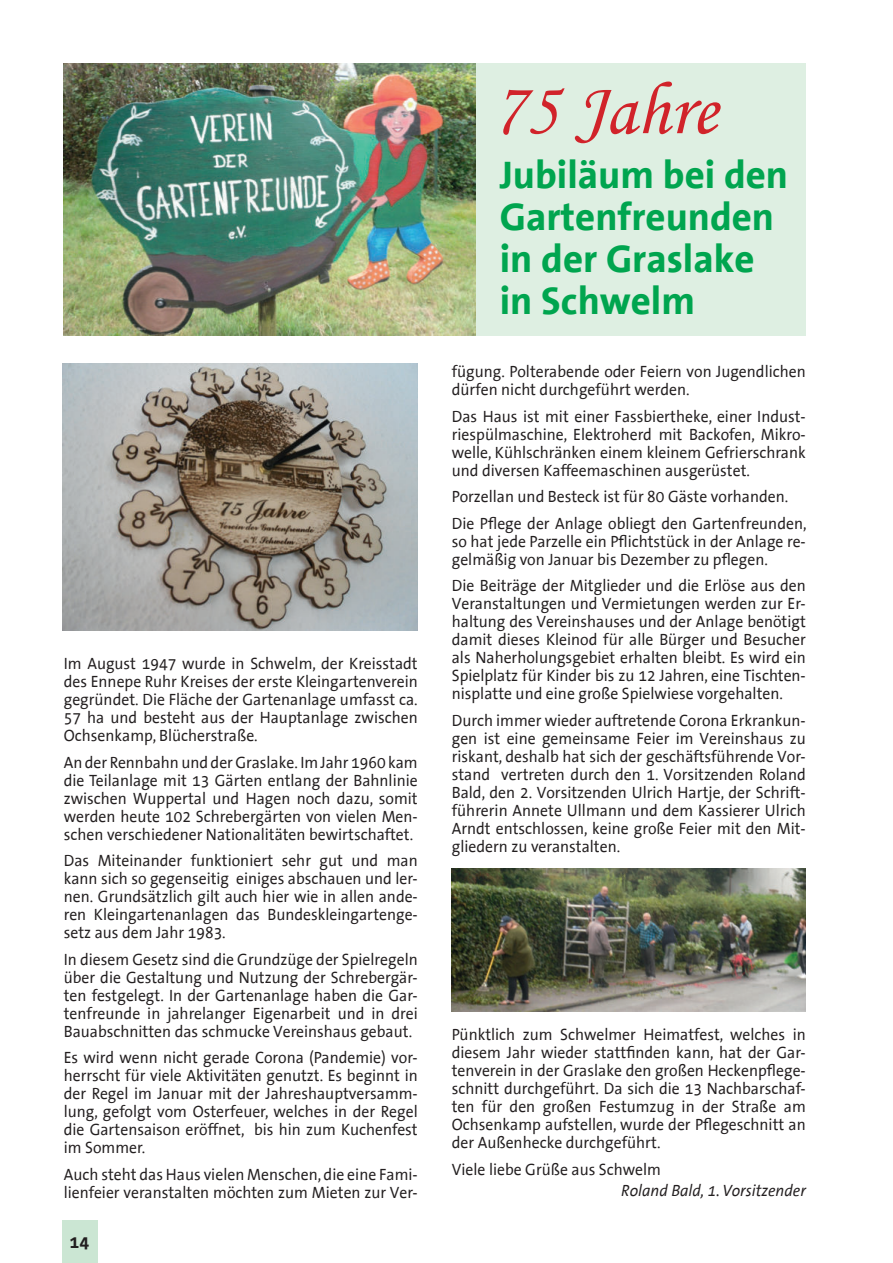
<style>
.page{position:relative;width:893px;height:1263px;background:#fff}
.page>*{position:absolute;margin:0;border:0;box-sizing:border-box;transform-origin:0 0}
.t1{font:75px "Monotype Corsiva";color:#d1232a}
.t2{font:700 39px/42px "The Sans Office";color:#00a54f}
.t3{font:700 18px "The Sans Office";color:#231f20}
.t4{font:16.5px/18px "The Sans Office";color:#231f20;text-align:justify;scale:.95 1}
.t5{font:italic 16.5px "The Sans Office";color:#231f20;scale:.95 1}
</style>
<div class="page">
<div style="left:64px;top:1220px;width:34px;height:43px;background:#cbe6d3"></div>
<div style="left:475px;top:64px;width:331px;height:272px;background:#deefe2"></div>
<div style="left:63px;top:1220px;width:34px;height:43px;background:#cbe6d3"></div>
<img style="left:64px;top:64px;width:411px;height:272px">
<img style="left:63px;top:363px;width:355px;height:267px">
<img style="left:452px;top:869px;width:354px;height:143px">
<p class="t4" style="left:64px;top:655px;width:374px">Im August 1947 wurde in Schwelm, der Kreisstadt des Ennepe Ruhr Kreises der erste Kleingartenverein gegründet. Die Fläche der Gartenanlage umfasst ca.<br>57 ha und besteht aus der Hauptanlage zwischen Ochsenkamp, Blücherstraße.</p>
<p class="t4" style="left:64px;top:754px;width:374px">An der Rennbahn und der Graslake. Im Jahr 1960 kam die Teilanlage mit 13 Gärten entlang der Bahnlinie zwischen Wuppertal und Hagen noch dazu, somit werden heute 102 Schrebergärten von vielen Men&shy;schen verschiedener Nationalitäten bewirtschaftet.</p>
<p class="t4" style="left:64px;top:852px;width:374px">Das Miteinander funktioniert sehr gut und man kann sich so gegenseitig einiges abschauen und ler&shy;nen. Grundsätzlich gilt auch hier wie in allen ande&shy;ren Kleingartenanlagen das Bundeskleingartenge&shy;setz aus dem Jahr 1983.</p>
<p class="t4" style="left:64px;top:951px;width:374px">In diesem Gesetz sind die Grundzüge der Spielregeln über die Gestaltung und Nutzung der Schrebergär&shy;ten festgelegt. In der Gartenanlage haben die Gar&shy;tenfreunde in jahrelanger Eigenarbeit und in drei Bauabschnitten das schmucke Vereinshaus gebaut.</p>
<p class="t4" style="left:64px;top:1050px;width:374px">Es wird wenn nicht gerade Corona (Pandemie) vor&shy;herrscht für viele Aktivitäten genutzt. Es beginnt in der Regel im Januar mit der Jahreshauptversamm&shy;lung, gefolgt vom Osterfeuer, welches in der Regel die Gartensaison eröffnet, bis hin zum Kuchenfest im Sommer.</p>
<p class="t4" style="left:64px;top:1166px;width:374px">Auch steht das Haus vielen Menschen, die eine Fami&shy;lienfeier veranstalten möchten zum Mieten zur Ver-</p>
<p class="t3" style="left:70px;top:1233px;width:21px">14</p>
<h1 class="t1" style="left:492px;top:82px;width:226px">75 Jahre</h1>
<h2 class="t2" style="left:500px;top:155px;width:290px">Jubiläum bei den<br>Gartenfreunden in der Graslake in Schwelm</h2>
<p class="t4" style="left:452px;top:363px;width:374px">fügung. Polterabende oder Feiern von Jugendlichen dürfen nicht durchgeführt werden.</p>
<p class="t4" style="left:452px;top:408px;width:374px">Das Haus ist mit einer Fassbiertheke, einer Indust&shy;riespülmaschine, Elektroherd mit Backofen, Mikro&shy;welle, Kühlschränken einem kleinem Gefrierschrank und diversen Kaffeemaschinen ausgerüstet.</p>
<p class="t4" style="left:452px;top:484px;width:375px;line-height:26.5px">Porzellan und Besteck ist für 80 Gäste vorhanden.<br>Die Pflege der Anlage obliegt den Gartenfreunden,</p>
<p class="t4" style="left:452px;top:533px;width:374px">so hat jede Parzelle ein Pflichtstück in der Anlage re&shy;gelmäßig von Januar bis Dezember zu pflegen.</p>
<p class="t4" style="left:452px;top:577px;width:374px">Die Beiträge der Mitglieder und die Erlöse aus den Veranstaltungen und Vermietungen werden zur Er&shy;haltung des Vereinshauses und der Anlage benötigt damit dieses Kleinod für alle Bürger und Besucher als Naherholungsgebiet erhalten bleibt. Es wird ein Spielplatz für Kinder bis zu 12 Jahren, eine Tischten&shy;nisplatte und eine große Spielwiese vorgehalten.</p>
<p class="t4" style="left:452px;top:712px;width:374px">Durch immer wieder auftretende Corona Erkrankun&shy;gen ist eine gemeinsame Feier im Vereinshaus zu riskant, deshalb hat sich der geschäftsführende Vor&shy;stand vertreten durch den 1. Vorsitzenden Roland Bald, den 2. Vorsitzenden Ulrich Hartje, der Schrift&shy;führerin Annete Ullmann und dem Kassierer Ulrich Arndt entschlossen, keine große Feier mit den Mit&shy;gliedern zu veranstalten.</p>
<p class="t4" style="left:452px;top:1026px;width:374px">Pünktlich zum Schwelmer Heimatfest, welches in diesem Jahr wieder stattfinden kann, hat der Gar&shy;tenverein in der Graslake den großen Heckenpflege&shy;schnitt durchgeführt. Da sich die 13 Nachbarschaf&shy;ten für den großen Festumzug in der Straße am Ochsenkamp aufstellen, wurde der Pflegeschnitt an der Außenhecke durchgeführt.</p>
<p class="t4" style="left:452px;top:1161px;width:222px">Viele liebe Grüße aus Schwelm</p>
<p class="t5" style="left:621px;top:1182px;width:196px">Roland Bald, 1. Vorsitzender</p>
</div>
